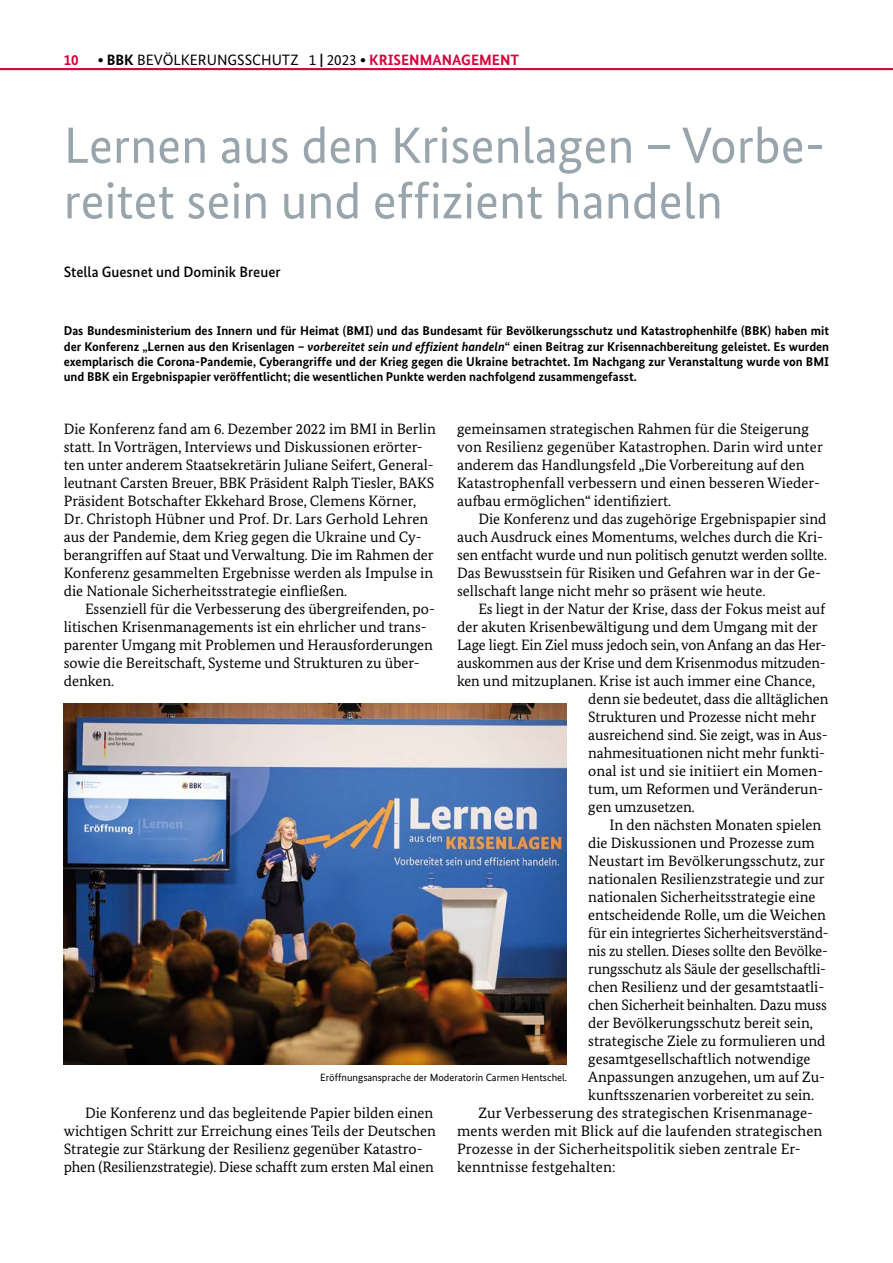
<style>
.page{position:relative;width:893px;height:1263px;background:#fff}
.page>*{position:absolute;margin:0;border:0;box-sizing:border-box;transform-origin:0 0}
.Überschrift{font:51px/55.5px "Bundes Sans";color:#99a5ad}
.Fließtext{font:15px/18px "Bundes Serif";color:#000}
.Fließtext_ohne_Einzu{font:15px/18px "Bundes Serif";color:#000}
.t1{font:15px "Bundes Sans";color:#000}
.Autor{font:500 15px "Bundes Sans";color:#000}
.t2{font:700 15px "Bundes Sans";color:#d3043b}
.Vorspann{font:700 12.75px/15.3px "Bundes Sans";color:#000;text-align:justify}
.t3{font:10.5px "Bundes Sans";color:#000}
.s1{font-weight:700}
.s2{font-weight:700;color:#d3043b}
.s3{font-style:italic}
</style>
<div class="page">
<img style="left:64px;top:704px;width:503px;height:361px">
<hr style="left:0;top:68px;width:893px;height:2px;background:#d3043b">
<p class="t2" style="left:64px;top:51px;width:16px">10</p>
<p class="t1" style="left:98px;top:51px;width:423px"><span class="s1">∙ BBK</span> BEVÖLKERUNGSSCHUTZ 1 <span class="s1">|</span> 2023 <span class="s1">∙</span> <span class="s2">KRISENMANAGEMENT</span></p>
<p class="Überschrift" style="left:64px;top:118px;width:763px">Lernen aus den Krisenlagen – Vorbe&shy;reitet sein und effizient handeln</p>
<p class="Autor" style="left:64px;top:263px;width:218px">Stella Guesnet und Dominik Breuer</p>
<p class="Vorspann" style="left:64px;top:323px;width:767px">Das Bundesministerium des Innern und für Heimat (BMI) und das Bundesamt für Bevölkerungsschutz und Katastrophenhilfe (BBK) haben mit der Konferenz „Lernen aus den Krisenlagen – <span class="s3">vorbereitet sein und effizient handeln</span>“ einen Beitrag zur Krisennachbereitung geleistet. Es wurden exemplarisch die Corona-Pandemie, Cyberangriffe und der Krieg gegen die Ukraine betrachtet. Im Nachgang zur Veranstaltung wurde von BMI und BBK ein Ergebnispapier veröffentlicht; die wesentlichen Punkte werden nachfolgend zusammengefasst.</p>
<p class="Fließtext_ohne_Einzu" style="left:64px;top:419px;width:374px">Die Konferenz fand am 6. Dezember 2022 im BMI in Berlin statt. In Vorträgen, Interviews und Diskussionen erörter&shy;ten unter anderem Staatsekretärin Juliane Seifert, General&shy;leutnant Carsten Breuer, BBK Präsident Ralph Tiesler, BAKS Präsident Botschafter Ekkehard Brose, Clemens Körner, Dr. Christoph Hübner und Prof. Dr. Lars Gerhold Lehren aus der Pandemie, dem Krieg gegen die Ukraine und Cy&shy;berangriffen auf Staat und Verwaltung. Die im Rahmen der Konferenz gesammelten Ergebnisse werden als Impulse in die Nationale Sicherheitsstrategie einfließen.</p>
<p class="Fließtext" style="left:64px;top:599px;width:373px;text-indent:21px">Essenziell für die Verbesserung des übergreifenden, po&shy;litischen Krisenmanagements ist ein ehrlicher und trans&shy;parenter Umgang mit Problemen und Herausforderungen sowie die Bereitschaft, Systeme und Strukturen zu über&shy;denken.</p>
<p class="Fließtext" style="left:457px;top:419px;width:367px">gemeinsamen strategischen Rahmen für die Steigerung von Resilienz gegenüber Katastrophen. Darin wird unter anderem das Handlungsfeld „Die Vorbereitung auf den Katastrophenfall verbessern und einen besseren Wieder&shy;aufbau ermöglichen“ identifiziert.</p>
<p class="Fließtext" style="left:457px;top:509px;width:371px;text-indent:21px">Die Konferenz und das zugehörige Ergebnispapier sind auch Ausdruck eines Momentums, welches durch die Kri&shy;sen entfacht wurde und nun politisch genutzt werden sollte.<br>Das Bewusstsein für Risiken und Gefahren war in der Ge&shy;sellschaft lange nicht mehr so präsent wie heute.</p>
<p class="Fließtext" style="left:478px;top:599px;width:348px">Es liegt in der Natur der Krise, dass der Fokus meist auf</p>
<p class="Fließtext" style="left:457px;top:617px;width:362px">der akuten Krisenbewältigung und dem Umgang mit der</p>
<p class="Fließtext" style="left:457px;top:635px;width:371px">Lage liegt. Ein Ziel muss jedoch sein, von Anfang an das Her-</p>
<p class="Fließtext" style="left:457px;top:653px;width:370px">auskommen aus der Krise und dem Krisenmodus mitzuden-</p>
<p class="Fließtext" style="left:457px;top:671px;width:359px">ken und mitzuplanen. Krise ist auch immer eine Chance,</p>
<p class="Fließtext" style="left:588px;top:689px;width:242px">denn sie bedeutet, dass die alltäglichen</p>
<p class="Fließtext" style="left:588px;top:707px;width:229px">Strukturen und Prozesse nicht mehr</p>
<p class="Fließtext" style="left:588px;top:725px;width:241px">ausreichend sind. Sie zeigt, was in Aus-</p>
<p class="Fließtext" style="left:588px;top:743px;width:238px">nahmesituationen nicht mehr funkti-</p>
<p class="Fließtext" style="left:588px;top:761px;width:237px">onal ist und sie initiiert ein Momen-</p>
<p class="Fließtext" style="left:588px;top:779px;width:237px">tum, um Reformen und Veränderun-</p>
<p class="Fließtext" style="left:588px;top:797px;width:108px">gen umzusetzen.</p>
<p class="Fließtext" style="left:588px;top:815px;width:242px;text-indent:21px">In den nächsten Monaten spielen die Diskussionen und Prozesse zum Neustart im Bevölkerungsschutz, zur nationalen Resilienzstrategie und zur nationalen Sicherheitsstrategie eine entscheidende Rolle, um die Weichen für ein integriertes Sicherheitsverständ&shy;nis zu stellen. Dieses sollte den Bevölke&shy;rungsschutz als Säule der gesellschaftli&shy;chen Resilienz und der gesamtstaatli&shy;chen Sicherheit beinhalten. Dazu muss der Bevölkerungsschutz bereit sein, strategische Ziele zu formulieren und gesamtgesellschaftlich notwendige Anpassungen anzugehen, um auf Zu&shy;kunftsszenarien vorbereitet zu sein.</p>
<p class="Fließtext" style="left:457px;top:1103px;width:367px;text-indent:21px">Zur Verbesserung des strategischen Krisenmanage&shy;ments werden mit Blick auf die laufenden strategischen Prozesse in der Sicherheitspolitik sieben zentrale Er&shy;kenntnisse festgehalten:</p>
<p class="t3" style="left:320px;top:1072px;width:249px">Eröffnungsansprache der Moderatorin Carmen Hentschel.</p>
<p class="Fließtext" style="left:64px;top:1103px;width:374px;text-indent:21px">Die Konferenz und das begleitende Papier bilden einen wichtigen Schritt zur Erreichung eines Teils der Deutschen Strategie zur Stärkung der Resilienz gegenüber Katastro&shy;phen (Resilienzstrategie). Diese schafft zum ersten Mal einen</p>
</div>
